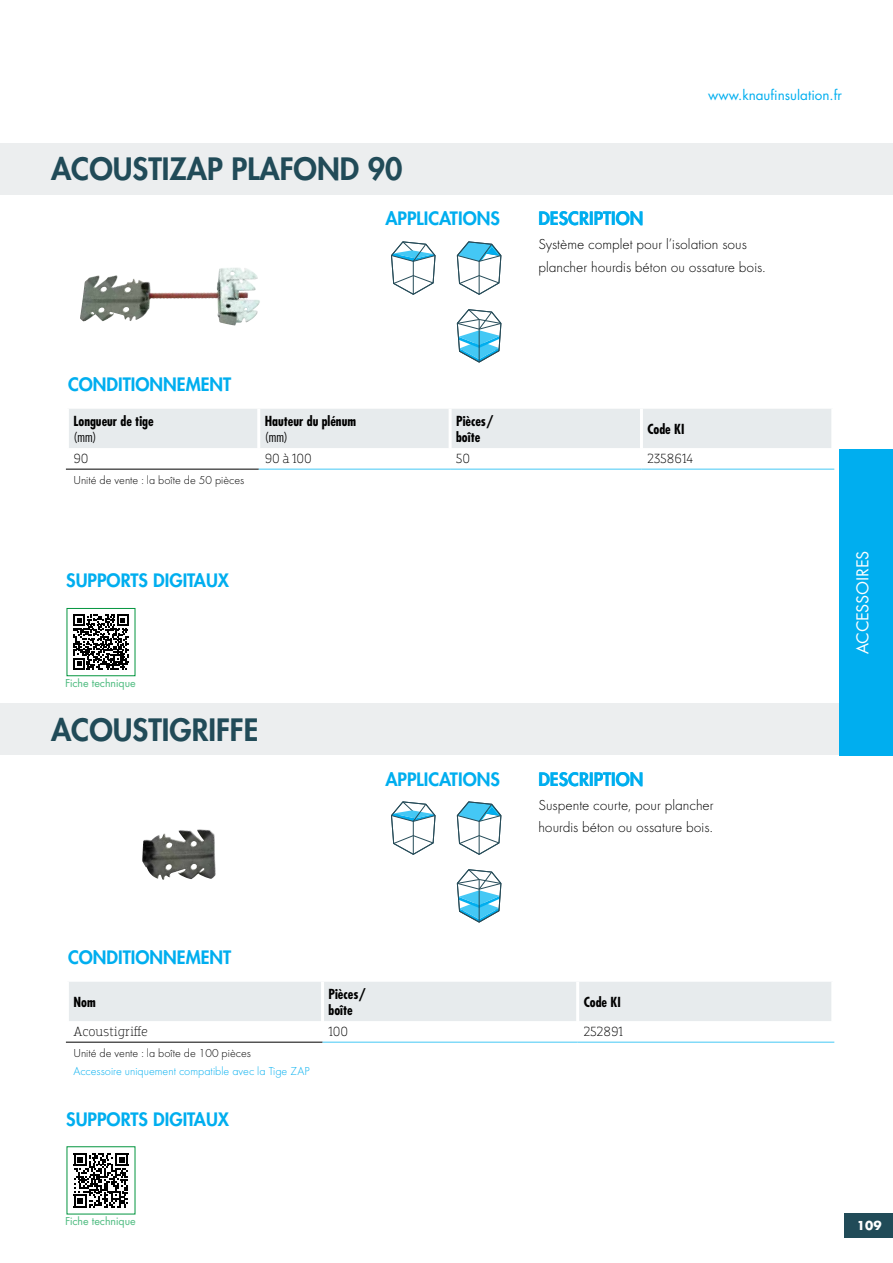
<style>
.page{position:relative;width:893px;height:1263px;background:#fff}
.page>*{position:absolute;margin:0;border:0;box-sizing:border-box;transform-origin:0 0}
.t1{font:800 30px "Futura Std";color:#214b58}
.t2{font:800 18px "Futura Std";color:#00aeef}
.t3{font:18px "Futura Boo";letter-spacing:-.005em;color:#fff}
.t4{font:300 15px/22.5px "Futura";color:#000}
.t5{font:700 condensed 13.5px/16.2px "Futura Std";color:#000}
.t6{font:300 13.5px "Dobra Slab";color:#000}
.t7{font:13.5px "Futura Std";color:#00aeef}
.t8{font:300 condensed 13.5px "Futura Std";color:#000}
.t9{font:300 12px "Futura";color:#000}
.t10{font:300 12px "Futura";color:#00aeef}
.t11{font:12px "Futura Boo";color:#4dbb7f}
.t12{font:700 12px "Futura Std";color:#fff}
</style>
<div class="page">
<div style="left:69px;top:982px;width:762px;height:39px;background:#e7ebed"></div>
<hr style="left:321px;top:982px;width:3px;height:39px;background:#fff">
<hr style="left:576px;top:982px;width:3px;height:39px;background:#fff">
<hr style="left:66px;top:1042px;width:257px;height:1px;background:#000">
<hr style="left:323px;top:1042px;width:255px;height:1px;background:#44c8f5">
<hr style="left:578px;top:1042px;width:256px;height:1px;background:#44c8f5">
<div style="left:0;top:704px;width:893px;height:51px;background:#eceeef"></div>
<img style="left:142px;top:829px;width:74px;height:51px">
<div style="left:69px;top:409px;width:762px;height:39px;background:#e7ebed"></div>
<hr style="left:257px;top:409px;width:3px;height:39px;background:#fff">
<hr style="left:449px;top:409px;width:3px;height:39px;background:#fff">
<hr style="left:640px;top:409px;width:3px;height:39px;background:#fff">
<hr style="left:66px;top:469px;width:193px;height:1px;background:#000">
<hr style="left:259px;top:469px;width:191px;height:1px;background:#44c8f5">
<hr style="left:450px;top:469px;width:191px;height:1px;background:#44c8f5">
<hr style="left:641px;top:469px;width:193px;height:1px;background:#44c8f5">
<div style="left:844px;top:1213px;width:49px;height:24px;background:#214b58"></div>
<div style="left:840px;top:449px;width:53px;height:306px;background:#00aeef"></div>
<div style="left:0;top:144px;width:893px;height:51px;background:#eceeef"></div>
<img style="left:177px;top:268px;width:54px;height:25px">
<svg style="left:456px;top:801px;width:46px;height:54px"></svg>
<svg style="left:456px;top:241px;width:46px;height:54px"></svg>
<svg style="left:456px;top:869px;width:46px;height:54px"></svg>
<svg style="left:456px;top:309px;width:46px;height:54px"></svg>
<svg style="left:391px;top:801px;width:45px;height:54px"></svg>
<svg style="left:391px;top:241px;width:45px;height:54px"></svg>
<svg style="left:73px;top:615px;width:55px;height:55px"></svg>
<svg style="left:74px;top:1153px;width:54px;height:54px"></svg>
<h1 class="t1" style="left:51px;top:150px;width:353px">ACOUSTIZAP PLAFOND 90</h1>
<p class="t2" style="left:385px;top:207px;width:116px">APPLICATIONS</p>
<p class="t7" style="left:708px;top:86px;width:135px">www.knaufinsulation.fr</p>
<p class="t2" style="left:538px;top:207px;width:107px">DESCRIPTION</p>
<p class="t4" style="left:538px;top:233px;width:229px">Système complet pour l’isolation sous plancher hourdis béton ou ossature bois.</p>
<p class="t2" style="left:68px;top:372px;width:165px">CONDITIONNEMENT</p>
<p class="t5" style="left:73px;top:413px;width:82px">Longueur de tige</p>
<p class="t8" style="left:73px;top:429px;width:25px">(mm)</p>
<p class="t5" style="left:265px;top:413px;width:93px">Hauteur du plénum</p>
<p class="t8" style="left:265px;top:429px;width:25px">(mm)</p>
<p class="t5" style="left:456px;top:413px;width:39px">Pièces/ boîte</p>
<p class="t5" style="left:647px;top:421px;width:39px">Code KI</p>
<p class="t6" style="left:73px;top:451px;width:17px">90</p>
<p class="t6" style="left:265px;top:451px;width:49px">90 à 100</p>
<p class="t6" style="left:456px;top:451px;width:16px">50</p>
<p class="t6" style="left:647px;top:451px;width:47px">2358614</p>
<p class="t9" style="left:73px;top:473px;width:172px">Unité de vente : la boîte de 50 pièces</p>
<p class="t2" style="left:66px;top:569px;width:164px">SUPPORTS DIGITAUX</p>
<p class="t11" style="left:65px;top:676px;width:72px">Fiche technique</p>
<h1 class="t1" style="left:51px;top:710px;width:209px">ACOUSTIGRIFFE</h1>
<p class="t2" style="left:385px;top:767px;width:116px">APPLICATIONS</p>
<p class="t2" style="left:538px;top:767px;width:107px">DESCRIPTION</p>
<p class="t4" style="left:538px;top:793px;width:177px">Suspente courte, pour plancher hourdis béton ou ossature bois.</p>
<p class="t3" style="left:852px;top:654px;width:105px;rotate:-90deg">ACCESSOIRES</p>
<p class="t2" style="left:68px;top:945px;width:165px">CONDITIONNEMENT</p>
<p class="t5" style="left:73px;top:994px;width:24px">Nom</p>
<p class="t5" style="left:329px;top:986px;width:39px">Pièces/ boîte</p>
<p class="t5" style="left:584px;top:994px;width:39px">Code KI</p>
<p class="t6" style="left:73px;top:1024px;width:76px">Acoustigriffe</p>
<p class="t6" style="left:329px;top:1024px;width:21px">100</p>
<p class="t6" style="left:584px;top:1024px;width:41px">252891</p>
<p class="t9" style="left:73px;top:1046px;width:179px">Unité de vente : la boîte de 100 pièces</p>
<p class="t10" style="left:73px;top:1064px;width:238px">Accessoire uniquement compatible avec la Tige ZAP</p>
<p class="t2" style="left:66px;top:1107px;width:164px">SUPPORTS DIGITAUX</p>
<p class="t11" style="left:65px;top:1214px;width:72px">Fiche technique</p>
<p class="t12" style="left:857px;top:1218px;width:26px">109</p>
</div>
